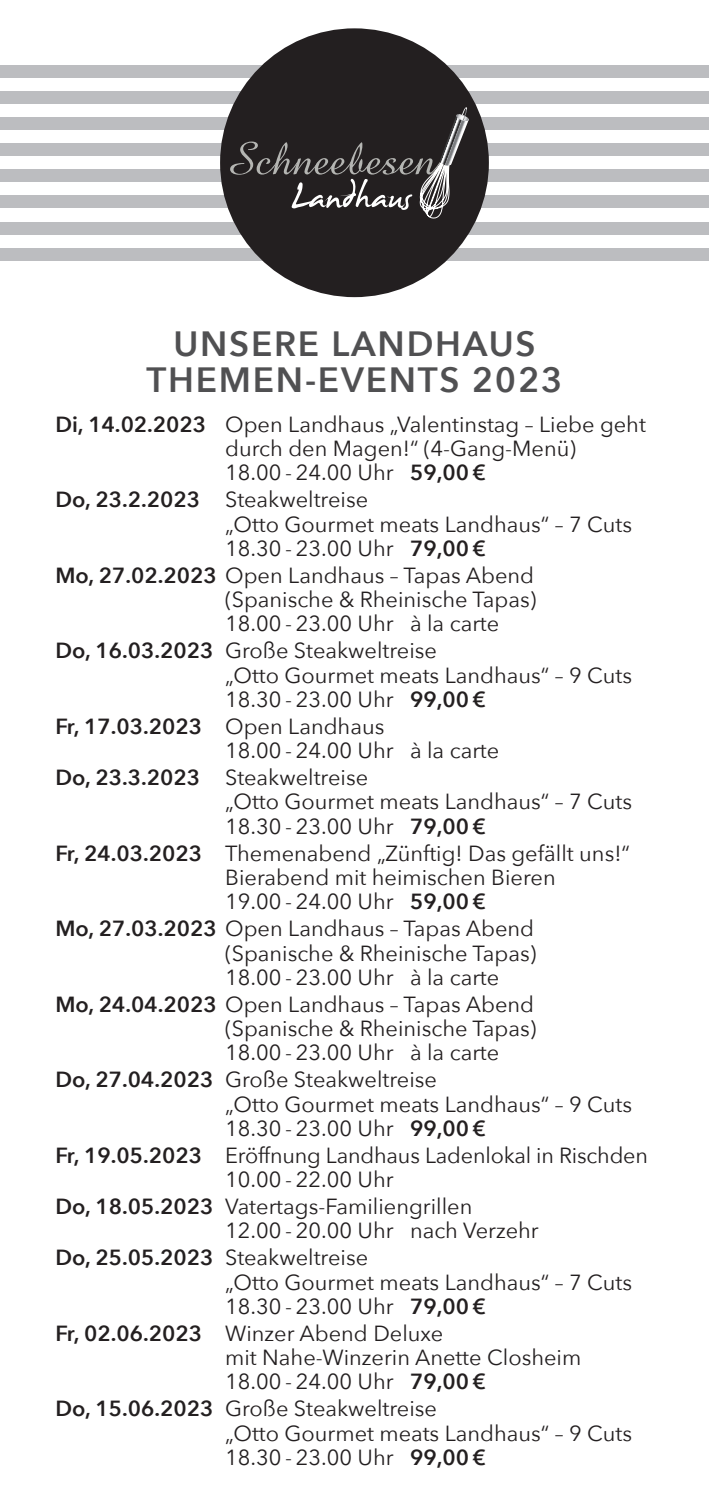
<style>
.page{position:relative;width:709px;height:1503px;background:#fff}
.page>*{position:absolute;margin:0;border:0;box-sizing:border-box;transform-origin:0 0}
.t1{font:56.75px "James Fajardo";color:#fff}
.t2{font:600 35px/36.2px "Avenir Next";letter-spacing:.05em;color:#505052;text-align:center}
.t3{font:21.75px/24.2px "Avenir Next";color:#231f20}
.s1{font-weight:600}
</style>
<div class="page">
<div style="left:0;top:195px;width:709px;height:13px;background:#bcbdc0"></div>
<div style="left:0;top:248px;width:709px;height:13px;background:#bcbdc0"></div>
<div style="left:0;top:169px;width:709px;height:13px;background:#bcbdc0"></div>
<div style="left:0;top:222px;width:709px;height:12px;background:#bcbdc0"></div>
<div style="left:0;top:143px;width:709px;height:13px;background:#bcbdc0"></div>
<div style="left:0;top:117px;width:709px;height:13px;background:#bcbdc0"></div>
<div style="left:0;top:91px;width:709px;height:13px;background:#bcbdc0"></div>
<div style="left:0;top:65px;width:709px;height:13px;background:#bcbdc0"></div>
<div style="left:220px;top:28px;width:269px;height:269px;background:#231f20;border-radius:50%"></div>
<svg style="left:230px;top:107px;width:239px;height:111px"></svg>
<h1 class="t1" style="left:292px;top:168px;width:121px">Landhaus</h1>
<h2 class="t2" style="left:146px;top:325px;width:417px">UNSERE LANDHAUS<br>THEMEN-EVENTS 2023</h2>
<p class="t3" style="left:225px;top:411px;width:422px;text-indent:-170px"><span class="s1">Di, 14.02.2023</span> Open Landhaus „Valentinstag – Liebe geht durch den Magen!“ (4-Gang-Menü)<br>18.00 - 24.00 Uhr <span class="s1">59,00 €</span></p>
<p class="t3" style="left:225px;top:487px;width:408px;text-indent:-170px"><span class="s1">Do, 23.2.2023</span> Steakweltreise<br>„Otto Gourmet meats Landhaus“ – 7 Cuts<br>18.30 - 23.00 Uhr <span class="s1">79,00 €</span></p>
<p class="t3" style="left:225px;top:562px;width:312px;text-align:justify;text-indent:-170px"><span class="s1">Mo, 27.02.2023</span> Open Landhaus – Tapas Abend (Spanische &amp; Rheinische Tapas)<br>18.00 - 23.00 Uhr à la carte</p>
<p class="t3" style="left:225px;top:638px;width:408px;text-indent:-170px"><span class="s1">Do, 16.03.2023</span> Große Steakweltreise<br>„Otto Gourmet meats Landhaus“ – 9 Cuts<br>18.30 - 23.00 Uhr <span class="s1">99,00 €</span></p>
<p class="t3" style="left:225px;top:713px;width:276px;text-indent:-170px"><span class="s1">Fr, 17.03.2023</span> Open Landhaus<br>18.00 - 24.00 Uhr à la carte</p>
<p class="t3" style="left:225px;top:764px;width:408px;text-indent:-170px"><span class="s1">Do, 23.3.2023</span> Steakweltreise<br>„Otto Gourmet meats Landhaus“ – 7 Cuts<br>18.30 - 23.00 Uhr <span class="s1">79,00 €</span></p>
<p class="t3" style="left:225px;top:840px;width:406px;text-indent:-170px"><span class="s1">Fr, 24.03.2023</span> Themenabend „Zünftig! Das gefällt uns!“<br>Bierabend mit heimischen Bieren<br>19.00 - 24.00 Uhr <span class="s1">59,00 €</span></p>
<p class="t3" style="left:225px;top:915px;width:312px;text-align:justify;text-indent:-170px"><span class="s1">Mo, 27.03.2023</span> Open Landhaus – Tapas Abend (Spanische &amp; Rheinische Tapas)<br>18.00 - 23.00 Uhr à la carte</p>
<p class="t3" style="left:225px;top:991px;width:312px;text-align:justify;text-indent:-170px"><span class="s1">Mo, 24.04.2023</span> Open Landhaus – Tapas Abend (Spanische &amp; Rheinische Tapas)<br>18.00 - 23.00 Uhr à la carte</p>
<p class="t3" style="left:225px;top:1066px;width:408px;text-indent:-170px"><span class="s1">Do, 27.04.2023</span> Große Steakweltreise<br>„Otto Gourmet meats Landhaus“ – 9 Cuts<br>18.30 - 23.00 Uhr <span class="s1">99,00 €</span></p>
<p class="t3" style="left:225px;top:1142px;width:424px;text-indent:-170px"><span class="s1">Fr, 19.05.2023</span> Eröffnung Landhaus Ladenlokal in Rischden<br>10.00 - 22.00 Uhr</p>
<p class="t3" style="left:225px;top:1193px;width:315px;text-indent:-170px"><span class="s1">Do, 18.05.2023</span> Vatertags-Familiengrillen<br>12.00 - 20.00 Uhr nach Verzehr</p>
<p class="t3" style="left:225px;top:1244px;width:408px;text-indent:-170px"><span class="s1">Do, 25.05.2023</span> Steakweltreise<br>„Otto Gourmet meats Landhaus“ – 7 Cuts<br>18.30 - 23.00 Uhr <span class="s1">79,00 €</span></p>
<p class="t3" style="left:225px;top:1320px;width:358px;text-indent:-170px"><span class="s1">Fr, 02.06.2023</span> Winzer Abend Deluxe<br>mit Nahe-Winzerin Anette Closheim<br>18.00 - 24.00 Uhr <span class="s1">79,00 €</span></p>
<p class="t3" style="left:225px;top:1395px;width:408px;text-indent:-170px"><span class="s1">Do, 15.06.2023</span> Große Steakweltreise<br>„Otto Gourmet meats Landhaus“ – 9 Cuts<br>18.30 - 23.00 Uhr <span class="s1">99,00 €</span></p>
</div>
